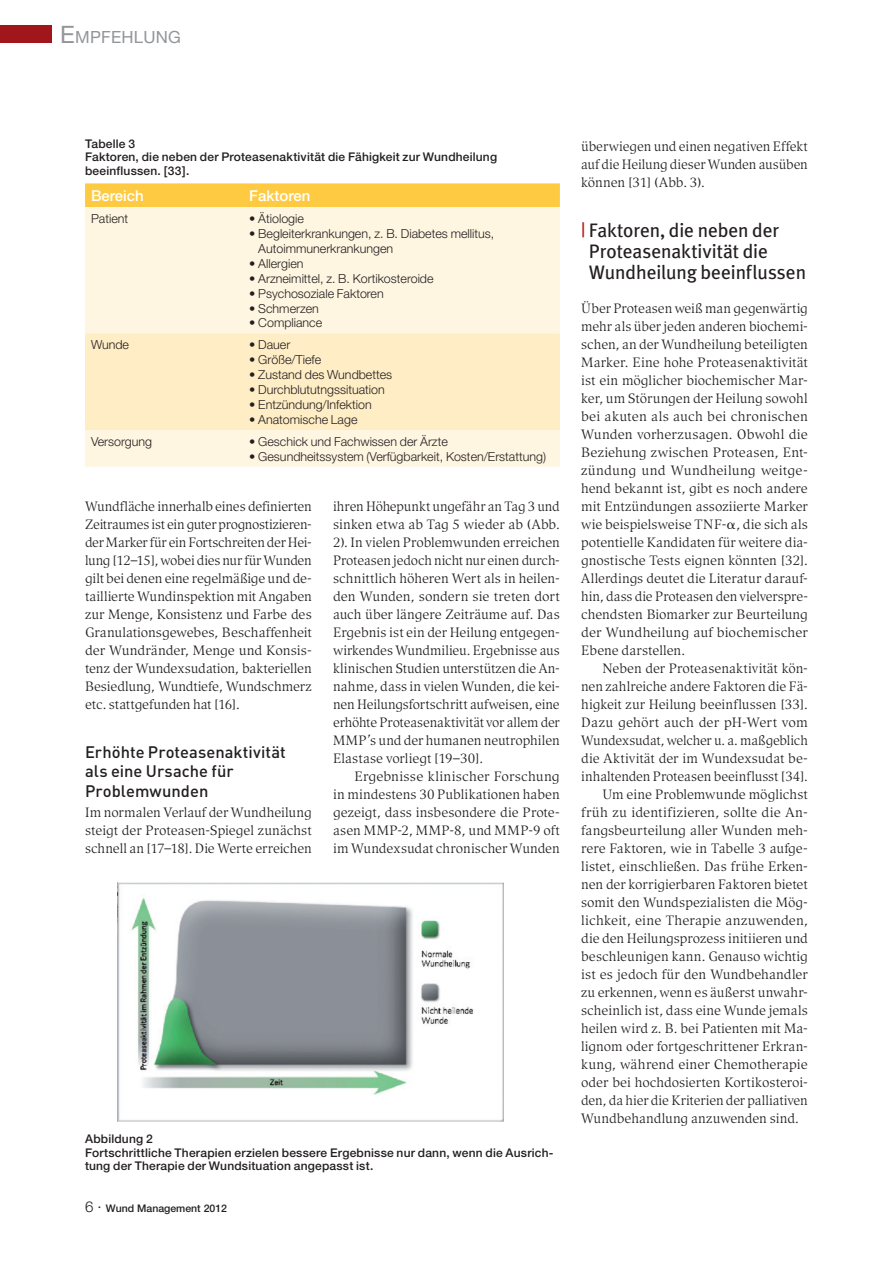
<style>
.page{position:relative;width:893px;height:1263px;background:#fff}
.page>*{position:absolute;margin:0;border:0;box-sizing:border-box;transform-origin:0 0}
.t1{font:19.5px/21px "Meta Plus";letter-spacing:-.005em;color:#231f20}
.t2{font:16.8px "Helvetica Neue";letter-spacing:.015em;color:#939598}
.t3{font:500 16.5px/19.5px "DIN Pro";color:#231f20}
.t4{font:500 15px "Helvetica Neue";color:#fff}
.t5{font:13.5px/18px "Compatil Exquisit LT";letter-spacing:-.005em;color:#231f20;text-align:justify}
.t6{font:13.5px "Compatil Exquisit LT";letter-spacing:.015em;color:#231f20}
.t7{font:13.5px "Compatil Exquisit LT";letter-spacing:.035em;color:#231f20}
.t8{font:300 12.45px/15px "Helvetica Neue";color:#231f20}
.t9{font:500 12px/13.5px "Helvetica Neue";letter-spacing:.015em;color:#231f20}
.t10{font:500 10.5px "Helvetica Neue";color:#231f20}
.s1{font-size:24px}
.s2{font-weight:300;font-size:15px}
.s3{color:#b62024}
.s4{font-family:"Universal Greekwith Math Pi";font-size:15px}
</style>
<div class="page">
<div style="left:0;top:26px;width:51px;height:17px;background:#a1161a"></div>
<div style="left:85px;top:183px;width:475px;height:24px;background:#feca42"></div>
<div style="left:85px;top:207px;width:475px;height:260px;background:#fef6e1"></div>
<div style="left:85px;top:333px;width:475px;height:97px;background:#feedc5"></div>
<img style="left:117px;top:882px;width:386px;height:240px">
<p class="t2" style="left:60px;top:27px;width:122px"><span class="s1">E</span>MPFEHLUNG</p>
<p class="t9" style="left:85px;top:136px;width:414px">Tabelle 3<br>Faktoren, die neben der Proteasenaktivität die Fähigkeit zur Wundheilung beeinflussen. [33].</p>
<p class="t4" style="left:91px;top:187px;width:54px">Bereich</p>
<p class="t4" style="left:249px;top:187px;width:63px">Faktoren</p>
<p class="t8" style="left:91px;top:211px;width:39px">Patient</p>
<p class="t8" style="left:249px;top:211px;width:56px">• Ätiologie</p>
<p class="t8" style="left:258px;top:226px;width:237px;text-indent:-9px">• Begleiterkrankungen, z. B. Diabetes mellitus,<br>Autoimmunerkrankungen</p>
<p class="t8" style="left:249px;top:255px;width:56px">• Allergien</p>
<p class="t8" style="left:249px;top:270px;width:186px">• Arzneimittel, z. B. Kortikosteroide</p>
<p class="t8" style="left:249px;top:285px;width:136px">• Psychosoziale Faktoren</p>
<p class="t8" style="left:249px;top:300px;width:71px">• Schmerzen</p>
<p class="t8" style="left:249px;top:315px;width:74px">• Compliance</p>
<p class="t8" style="left:91px;top:337px;width:40px">Wunde</p>
<p class="t8" style="left:249px;top:337px;width:43px">• Dauer</p>
<p class="t8" style="left:249px;top:352px;width:74px">• Größe/Tiefe</p>
<p class="t8" style="left:249px;top:367px;width:144px">• Zustand des Wundbettes</p>
<p class="t8" style="left:249px;top:382px;width:137px">• Durchblututngssituation</p>
<p class="t8" style="left:249px;top:397px;width:124px">• Entzündung/Infektion</p>
<p class="t8" style="left:249px;top:412px;width:110px">• Anatomische Lage</p>
<p class="t8" style="left:91px;top:434px;width:63px">Versorgung</p>
<p class="t8" style="left:249px;top:434px;width:200px">• Geschick und Fachwissen der Ärzte</p>
<p class="t8" style="left:249px;top:448px;width:298px">• Gesundheitssystem (Verfügbarkeit, Kosten/Erstattung)</p>
<p class="t5" style="left:85px;top:497px;width:228px">Wundfläche innerhalb eines definierten Zeitraumes ist ein guter prognostizieren&shy;der Marker für ein Fortschreiten der Hei&shy;lung [12–15], wobei dies nur für Wunden gilt bei denen eine regelmäßige und de&shy;taillierte Wundinspektion mit Angaben zur Menge, Konsistenz und Farbe des Granulationsgewebes, Beschaffenheit der Wundränder, Menge und Konsis&shy;tenz der Wundexsudation, bakteriellen Besiedlung, Wundtiefe, Wundschmerz etc. stattgefunden hat [16].</p>
<p class="t3" style="left:85px;top:741px;width:202px">Erhöhte Proteasenaktivität als eine Ursache für<br>Problemwunden</p>
<p class="t5" style="left:85px;top:803px;width:228px">Im normalen Verlauf der Wundheilung steigt der Proteasen-Spiegel zunächst schnell an [17–18]. Die Werte erreichen</p>
<p class="t5" style="left:333px;top:497px;width:228px">ihren Höhepunkt ungefähr an Tag 3 und</p>
<p class="t5" style="left:333px;top:515px;width:228px">sinken etwa ab Tag 5 wieder ab (Abb.</p>
<p class="t5" style="left:333px;top:533px;width:228px">2). In vielen Problemwunden erreichen</p>
<p class="t5" style="left:333px;top:551px;width:228px">Proteasen jedoch nicht nur einen durch-</p>
<p class="t5" style="left:333px;top:569px;width:228px">schnittlich höheren Wert als in heilen-</p>
<p class="t5" style="left:333px;top:587px;width:228px">den Wunden, sondern sie treten dort</p>
<p class="t5" style="left:333px;top:605px;width:228px">auch über längere Zeiträume auf. Das</p>
<p class="t5" style="left:333px;top:623px;width:228px">Ergebnis ist ein der Heilung entgegen-</p>
<p class="t5" style="left:333px;top:641px;width:228px">wirkendes Wundmilieu. Ergebnisse aus</p>
<p class="t5" style="left:333px;top:659px;width:228px">klinischen Studien unterstützen die An-</p>
<p class="t5" style="left:333px;top:677px;width:228px">nahme, dass in vielen Wunden, die kei-</p>
<p class="t5" style="left:333px;top:695px;width:228px">nen Heilungsfortschritt aufweisen, eine</p>
<p class="t5" style="left:333px;top:713px;width:228px">erhöhte Proteasenaktivität vor allem der</p>
<p class="t5" style="left:333px;top:731px;width:228px">MMP’s und der humanen neutrophilen</p>
<p class="t5" style="left:333px;top:749px;width:152px">Elastase vorliegt [19–30].</p>
<p class="t5" style="left:354px;top:767px;width:207px">Ergebnisse klinischer Forschung</p>
<p class="t5" style="left:333px;top:785px;width:228px">in mindestens 30 Publikationen haben</p>
<p class="t5" style="left:333px;top:803px;width:228px">gezeigt, dass insbesondere die Prote-</p>
<p class="t7" style="left:333px;top:822px;width:228px">asen MMP-2, MMP-8, und MMP-9 oft</p>
<p class="t5" style="left:333px;top:839px;width:228px">im Wundexsudat chronischer Wunden</p>
<p class="t9" style="left:85px;top:1132px;width:470px">Abbildung 2<br>Fortschrittliche Therapien erzielen bessere Ergebnisse nur dann, wenn die Ausrich&shy;tung der Therapie der Wundsituation angepasst ist.</p>
<p class="t10" style="left:85px;top:1202px;width:144px"><span class="s2">6 ·</span> Wund Management 2012</p>
<p class="t5" style="left:581px;top:137px;width:228px">überwiegen und einen negativen Effekt auf die Heilung dieser Wunden ausüben können [31] (Abb. 3).</p>
<p class="t1" style="left:589px;top:220px;width:219px;text-indent:-8px"><span class="s3">|</span> Faktoren, die neben der<br>Proteasenaktivität die<br>Wundheilung beeinflussen</p>
<p class="t5" style="left:581px;top:299px;width:228px">Über Proteasen weiß man gegenwärtig</p>
<p class="t5" style="left:581px;top:317px;width:228px">mehr als über jeden anderen biochemi-</p>
<p class="t5" style="left:581px;top:335px;width:228px">schen, an der Wundheilung beteiligten</p>
<p class="t5" style="left:581px;top:353px;width:228px">Marker. Eine hohe Proteasenaktivität</p>
<p class="t5" style="left:581px;top:371px;width:228px">ist ein möglicher biochemischer Mar-</p>
<p class="t5" style="left:581px;top:389px;width:228px">ker, um Störungen der Heilung sowohl</p>
<p class="t5" style="left:581px;top:407px;width:228px">bei akuten als auch bei chronischen</p>
<p class="t5" style="left:581px;top:425px;width:228px">Wunden vorherzusagen. Obwohl die</p>
<p class="t5" style="left:581px;top:443px;width:228px">Beziehung zwischen Proteasen, Ent-</p>
<p class="t5" style="left:581px;top:461px;width:228px">zündung und Wundheilung weitge-</p>
<p class="t5" style="left:581px;top:479px;width:228px">hend bekannt ist, gibt es noch andere</p>
<p class="t5" style="left:581px;top:497px;width:228px">mit Entzündungen assoziierte Marker</p>
<p class="t5" style="left:581px;top:515px;width:228px">wie beispielsweise TNF-<span class="s4">a</span>, die sich als</p>
<p class="t5" style="left:581px;top:533px;width:228px">potentielle Kandidaten für weitere dia-</p>
<p class="t5" style="left:581px;top:551px;width:228px">gnostische Tests eignen könnten [32].</p>
<p class="t5" style="left:581px;top:569px;width:228px">Allerdings deutet die Literatur darauf-</p>
<p class="t5" style="left:581px;top:587px;width:228px">hin, dass die Proteasen den vielverspre-</p>
<p class="t5" style="left:581px;top:605px;width:228px">chendsten Biomarker zur Beurteilung</p>
<p class="t5" style="left:581px;top:623px;width:228px">der Wundheilung auf biochemischer</p>
<p class="t5" style="left:581px;top:641px;width:106px">Ebene darstellen.</p>
<p class="t5" style="left:602px;top:659px;width:207px">Neben der Proteasenaktivität kön-</p>
<p class="t5" style="left:581px;top:677px;width:228px">nen zahlreiche andere Faktoren die Fä-</p>
<p class="t5" style="left:581px;top:695px;width:228px">higkeit zur Heilung beeinflussen [33].</p>
<p class="t5" style="left:581px;top:713px;width:228px">Dazu gehört auch der pH-Wert vom</p>
<p class="t5" style="left:581px;top:731px;width:228px">Wundexsudat, welcher u. a. maßgeblich</p>
<p class="t5" style="left:581px;top:749px;width:228px">die Aktivität der im Wundexsudat be-</p>
<p class="t5" style="left:581px;top:767px;width:228px">inhaltenden Proteasen beeinflusst [34].</p>
<p class="t5" style="left:602px;top:785px;width:207px">Um eine Problemwunde möglichst</p>
<p class="t6" style="left:581px;top:804px;width:228px">früh zu identifizieren, sollte die An-</p>
<p class="t5" style="left:581px;top:821px;width:228px">fangsbeurteilung aller Wunden meh-</p>
<p class="t5" style="left:581px;top:839px;width:228px">rere Faktoren, wie in Tabelle 3 aufge-</p>
<p class="t5" style="left:581px;top:857px;width:228px">listet, einschließen. Das frühe Erken-</p>
<p class="t5" style="left:581px;top:875px;width:228px">nen der korrigierbaren Faktoren bietet</p>
<p class="t5" style="left:581px;top:893px;width:228px">somit den Wundspezialisten die Mög-</p>
<p class="t5" style="left:581px;top:911px;width:228px">lichkeit, eine Therapie anzuwenden,</p>
<p class="t5" style="left:581px;top:929px;width:228px">die den Heilungsprozess initiieren und</p>
<p class="t5" style="left:581px;top:947px;width:228px">beschleunigen kann. Genauso wichtig</p>
<p class="t5" style="left:581px;top:965px;width:228px">ist es jedoch für den Wundbehandler</p>
<p class="t5" style="left:581px;top:983px;width:228px">zu erkennen, wenn es äußerst unwahr-</p>
<p class="t5" style="left:581px;top:1001px;width:228px">scheinlich ist, dass eine Wunde jemals</p>
<p class="t5" style="left:581px;top:1019px;width:228px">heilen wird z. B. bei Patienten mit Ma-</p>
<p class="t5" style="left:581px;top:1037px;width:228px">lignom oder fortgeschrittener Erkran-</p>
<p class="t5" style="left:581px;top:1055px;width:228px">kung, während einer Chemotherapie</p>
<p class="t5" style="left:581px;top:1073px;width:228px">oder bei hochdosierten Kortikosteroi-</p>
<p class="t5" style="left:581px;top:1091px;width:228px">den, da hier die Kriterien der palliativen</p>
<p class="t5" style="left:581px;top:1109px;width:219px">Wundbehandlung anzuwenden sind.</p>
</div>
